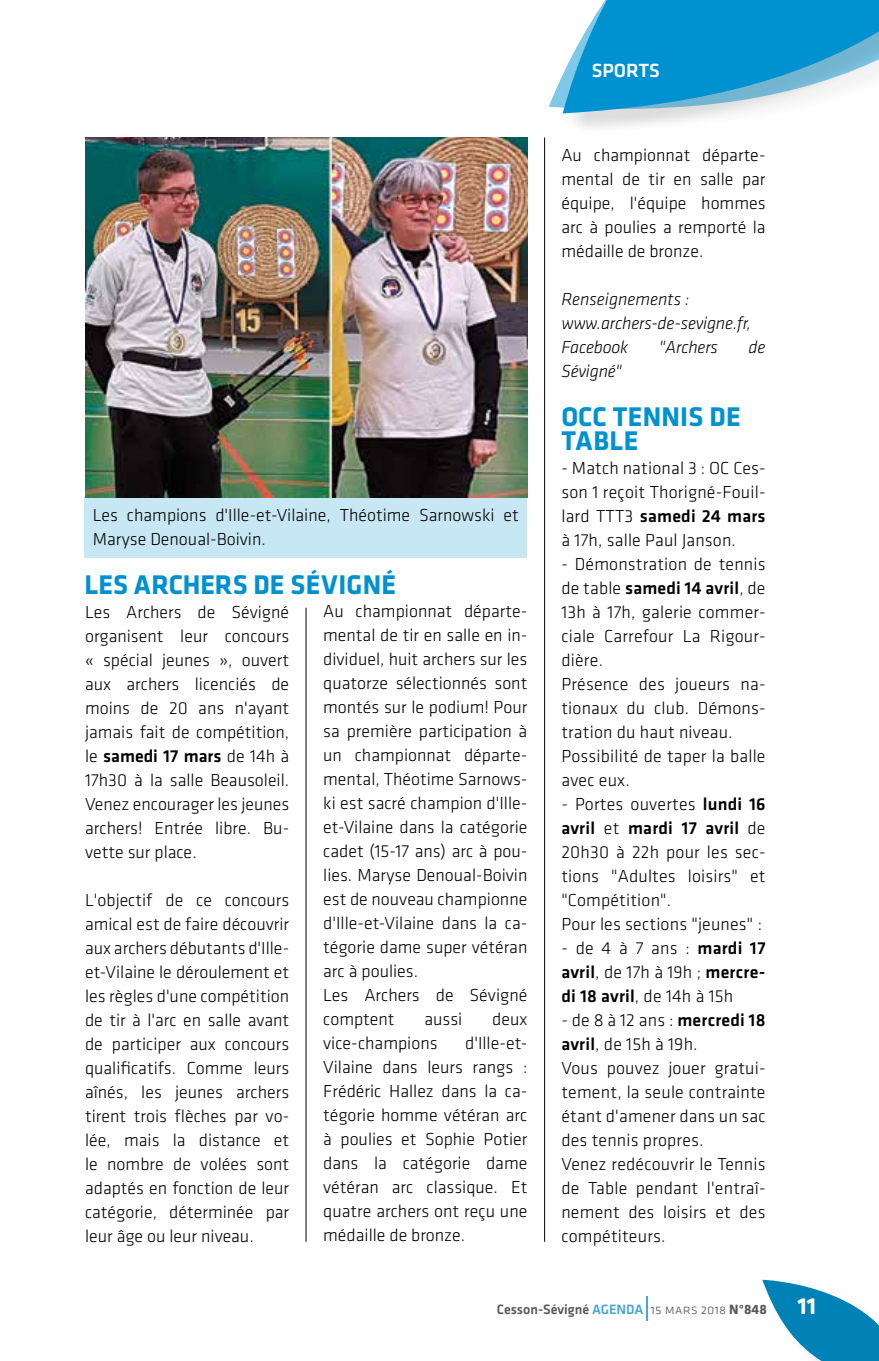
<style>
.page{position:relative;width:879px;height:1361px;background:#fff}
.page>*{position:absolute;margin:0;border:0;box-sizing:border-box;transform-origin:0 0}
.t1{font:700 28px/24px "Klavika";letter-spacing:.005em;color:#0092d0}
.t2{font:700 24px "Klavika";color:#fff}
.t3{font:500 19.8px "Klavika";color:#fff}
.t4{font:300 18px/24px "Klavika";color:#000;text-align:justify}
.t5{font:italic 300 18px/24px "Klavika";letter-spacing:-.01em;color:#000}
.t6{font:500 14px "Klavika";color:#57585a}
.s1{font-weight:500}
.s2{font-style:italic}
.s3{color:#49a6d8}
.s4{font-family:"Klavika Light Caps SC";font-weight:400}
.s5{font-weight:700}
</style>
<div class="page">
<div style="left:85px;top:497px;width:442px;height:60px;background:#c7e7f4"></div>
<svg style="left:549px;top:0;width:330px;height:123px"></svg>
<img style="left:85px;top:137px;width:443px;height:360px">
<hr style="left:306px;top:608px;width:1px;height:633px;background:#000">
<hr style="left:544px;top:137px;width:1px;height:1104px;background:#000">
<svg style="left:762px;top:1279px;width:117px;height:82px"></svg>
<svg style="left:646px;top:1296px;width:1px;height:24px"></svg>
<p class="t3" style="left:592px;top:57px;width:70px">SPORTS</p>
<p class="t4" style="left:93px;top:503px;width:427px">Les champions d'Ille-et-Vilaine, Théotime Sarnowski et<br>Maryse Denoual-Boivin.</p>
<h1 class="t1" style="left:85px;top:572px;width:313px">LES ARCHERS DE SÉVIGNÉ</h1>
<p class="t4" style="left:85px;top:599px;width:206px">Les Archers de Sévigné organisent leur concours « spécial jeunes », ouvert aux archers licenciés de moins de 20 ans n'ayant jamais fait de compétition, le <span class="s1">samedi 17 mars</span> de 14h à 17h30 à la salle Beausoleil.<br>Venez encourager les jeunes archers! Entrée libre. Bu&shy;vette sur place.</p>
<p class="t4" style="left:85px;top:887px;width:206px">L'objectif de ce concours amical est de faire découvrir aux archers débutants d'Ille&shy;et-Vilaine le déroulement et les règles d'une compétition de tir à l'arc en salle avant de participer aux concours qualificatifs. Comme leurs aînés, les jeunes archers tirent trois flèches par vo&shy;lée, mais la distance et le nombre de volées sont adaptés en fonction de leur catégorie, déterminée par leur âge ou leur niveau.</p>
<p class="t4" style="left:323px;top:599px;width:206px;text-align:left">Au championnat départe&shy;mental de tir en salle en in&shy;dividuel, huit archers sur les quatorze sélectionnés sont montés sur le podium! Pour sa première participation à un championnat départe&shy;mental, Théotime Sarnows&shy;ki est sacré champion d'Ille&shy;et-Vilaine dans la catégorie cadet (15-17 ans) arc à pou&shy;lies. Maryse Denoual-Boivin est de nouveau championne d'Ille-et-Vilaine dans la ca&shy;tégorie dame super vétéran arc à poulies.<br>Les Archers de Sévigné comptent</p>
<p class="t4" style="left:424px;top:1007px;width:39px">aussi</p>
<p class="t4" style="left:492px;top:1007px;width:37px">deux</p>
<p class="t4" style="left:323px;top:1031px;width:116px">vice-champions</p>
<p class="t4" style="left:323px;top:1031px;width:206px;text-indent:142px">d'Ille-et-Vilaine dans leurs rangs :<br>Frédéric Hallez dans la ca&shy;tégorie homme vétéran arc à poulies et Sophie Potier dans la catégorie dame vétéran arc classique. Et quatre archers ont reçu une médaille de bronze.</p>
<p class="t4" style="left:561px;top:143px;width:206px">Au championnat départe&shy;mental de tir en salle par équipe, l'équipe hommes arc à poulies a remporté la médaille de bronze.</p>
<p class="t5" style="left:561px;top:287px;width:191px">Renseignements : www.archers-de-sevigne.fr,<br>Facebook</p>
<p class="t5" style="left:659px;top:335px;width:60px">"Archers</p>
<p class="t5" style="left:748px;top:335px;width:18px">de</p>
<p class="t5" style="left:561px;top:359px;width:62px">Sévigné"</p>
<h1 class="t1" style="left:561px;top:404px;width:181px">OCC TENNIS DE<br>TABLE</h1>
<p class="t4" style="left:561px;top:455px;width:206px">- Match national 3 : OC Ces&shy;son 1 reçoit Thorigné-Fouil&shy;lard TTT3 <span class="s1">samedi 24 mars </span>à 17h, salle Paul Janson.</p>
<p class="t4" style="left:561px;top:551px;width:206px;text-align:left">- Démonstration de tennis de table <span class="s1">samedi 14 avril</span>, de<br>13h à 17h, galerie commer&shy;ciale Carrefour La Rigour&shy;dière.<br>Présence des joueurs na&shy;tionaux du club. Démons&shy;tration du haut niveau.<br>Possibilité de taper la balle avec eux.</p>
<p class="t4" style="left:561px;top:791px;width:206px;text-align:left"><span class="s2">-</span> Portes ouvertes <span class="s1">lundi 16 avril</span> et <span class="s1">mardi 17 avril</span> de<br>20h30 à 22h pour les sec&shy;tions "Adultes loisirs" et "Compétition".<br>Pour les sections "jeunes" :</p>
<p class="t4" style="left:561px;top:935px;width:206px">- de 4 à 7 ans : <span class="s1">mardi 17 avril</span>, de 17h à 19h ; <span class="s1">mercre&shy;di 18 avril</span>, de 14h à 15h</p>
<p class="t4" style="left:561px;top:1007px;width:206px;text-align:left"><span class="s2">-</span> de 8 à 12 ans : <span class="s1">mercredi 18 avril</span>, de 15h à 19h.<br>Vous pouvez jouer gratui&shy;tement, la seule contrainte étant d'amener dans un sac des tennis propres.<br>Venez redécouvrir le Tennis de Table pendant l'entraî&shy;nement des loisirs et des compétiteurs.</p>
<p class="t6" style="left:497px;top:1299px;width:271px">Cesson-Sévigné <span class="s3">AGENDA</span> <span class="s4">15 mars 2018</span> <span class="s5">N°848</span></p>
<h2 class="t2" style="left:797px;top:1288px;width:20px">11</h2>
</div>
